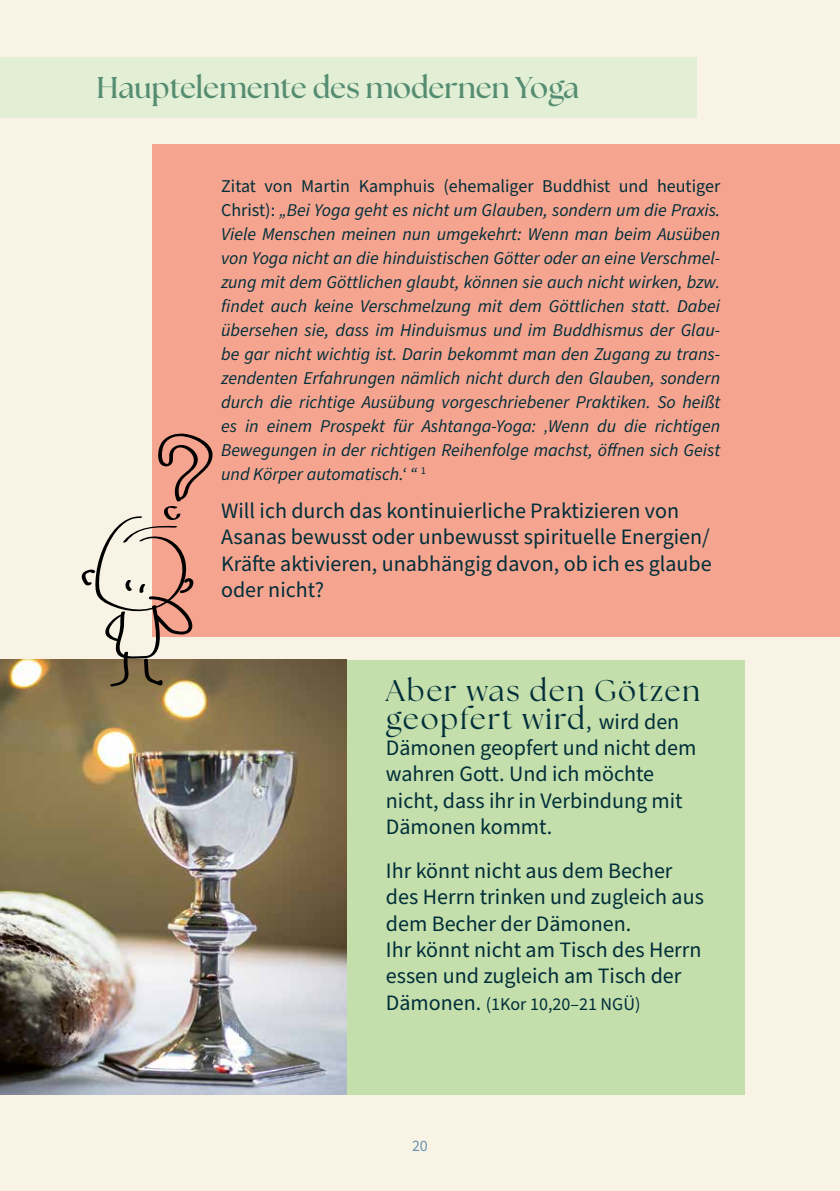
<style>
.page{position:relative;width:840px;height:1191px;background:#fff}
.page>*{position:absolute;margin:0;border:0;box-sizing:border-box;transform-origin:0 0}
.t1{font:30px/28px "The Seasons";letter-spacing:.06em;color:#002e39}
.t2{font:700 30px "The Seasons";color:#558d72}
.t3{font:22px/26.4px "Source Sans Pro";color:#002e39}
.t4{font:italic 18px/24px "Source Sans Pro";color:#002e39;text-align:justify}
.t5{font:18px "Source Sans Pro";color:#002e39}
.t6{font:16px "Source Sans Pro";color:#6994b3}
.s1{font-style:normal}
.s2{font-family:"Source Sans Pro";font-size:22px}
.s3{font-size:22px}
</style>
<div class="page">
<div style="left:0;top:0;width:839px;height:1191px;background:#f9f3e6"></div>
<div style="left:0;top:57px;width:696px;height:60px;background:#e2efd5"></div>
<div style="left:152px;top:144px;width:687px;height:493px;background:#f5a490"></div>
<div style="left:0;top:659px;width:743px;height:435px;background:#c4deac"></div>
<img style="left:0;top:659px;width:346px;height:435px">
<svg style="left:81px;top:433px;width:132px;height:253px"></svg>
<h1 class="t2" style="left:96px;top:67px;width:484px">Hauptelemente des modernen Yoga</h1>
<p class="t4" style="left:221px;top:175px;width:500px"><span class="s1">Zitat von Martin Kamphuis (ehemaliger Buddhist und heutiger Christ):</span> „Bei Yoga geht es nicht um Glauben, sondern um die Praxis.<br>Viele Menschen meinen nun umgekehrt: Wenn man beim Ausüben von Yoga nicht an die hinduistischen Götter oder an eine Verschmel&shy;zung mit dem Göttlichen glaubt, können sie auch nicht wirken, bzw. findet auch keine Verschmelzung mit dem Göttlichen statt. Dabei übersehen sie, dass im Hinduismus und im Buddhismus der Glau&shy;be gar nicht wichtig ist. Darin bekommt man den Zugang zu trans&shy;zendenten Erfahrungen nämlich nicht durch den Glauben, sondern durch die richtige Ausübung vorgeschriebener Praktiken. So heißt es in einem Prospekt für Ashtanga-Yoga: ‚Wenn du die richtigen Bewegungen in der richtigen Reihenfolge machst, öffnen sich Geist und Körper automatisch.‘ “ <sup>1</sup></p>
<p class="t3" style="left:221px;top:498px;width:491px">Will ich durch das kontinuierliche Praktizieren von Asanas bewusst oder unbewusst spirituelle Energien/ Kräfte aktivieren, unabhängig davon, ob ich es glaube oder nicht?</p>
<h1 class="t1" style="left:386px;top:676px;width:315px">Aber was den Götzen geopfert wird<span class="s2">, wird den</span></h1>
<p class="t3" style="left:386px;top:735px;width:311px">Dämonen geopfert und nicht dem wahren Gott. Und ich möchte nicht, dass ihr in Verbindung mit<br>Dämonen kommt.</p>
<p class="t3" style="left:386px;top:858px;width:319px">Ihr könnt nicht aus dem Becher des Herrn trinken und zugleich aus dem Becher der Dämonen.<br>Ihr könnt nicht am Tisch des Herrn essen und zugleich am Tisch der</p>
<p class="t5" style="left:386px;top:991px;width:256px"><span class="s3">Dämonen.</span> (1Kor 10,20–21 NGÜ)</p>
<p class="t6" style="left:412px;top:1134px;width:17px">20</p>
</div>
